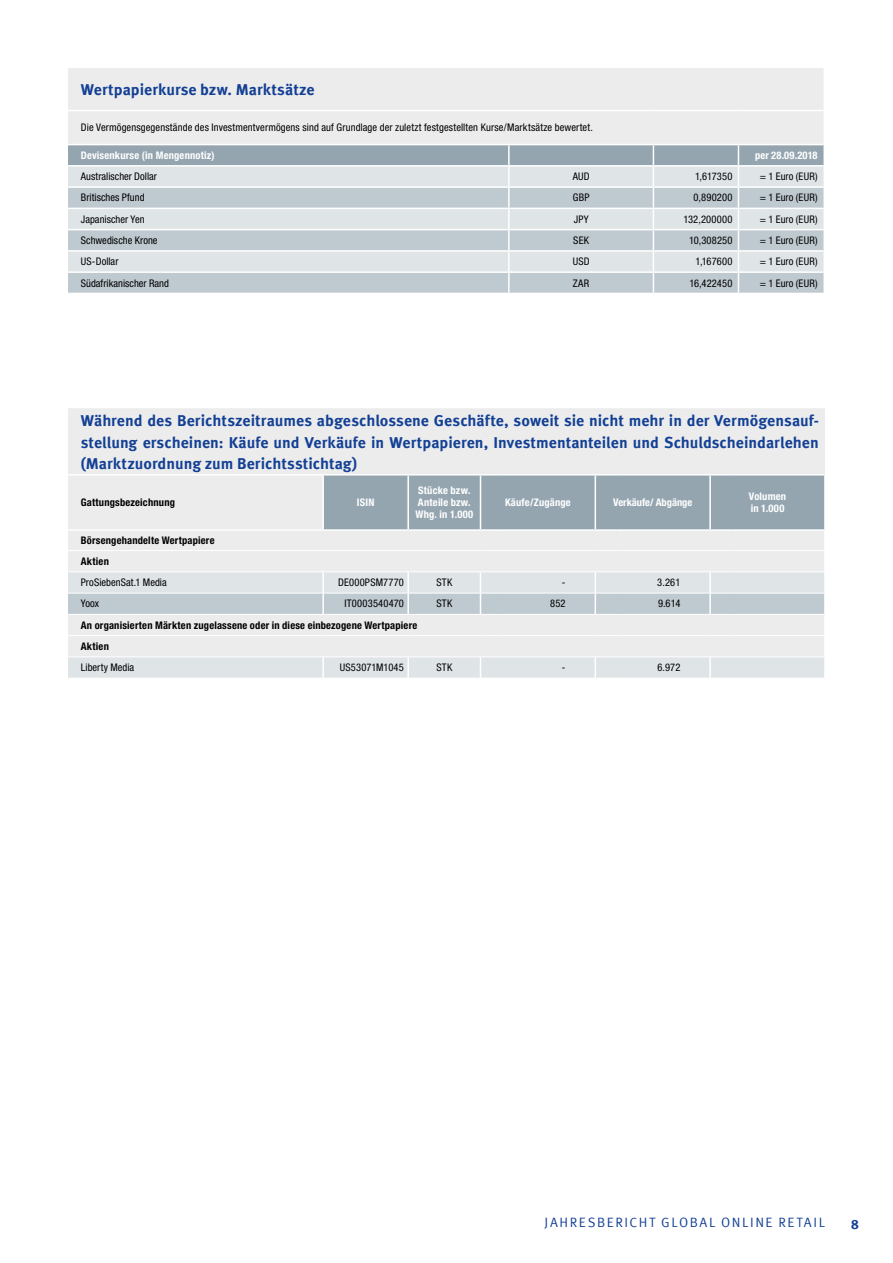
<style>
.page{position:relative;width:893px;height:1263px;background:#fff}
.page>*{position:absolute;margin:0;border:0;box-sizing:border-box;transform-origin:0 0}
.t1{font:700 15.75px/21.3px "Meta Offc Pro";color:#134094;text-align:justify}
.t2{font:13.5px "Meta Offc Pro Norm";letter-spacing:.115em;color:#134094}
.t3{font:700 13.5px "Meta Offc Pro";color:#134094}
.t4{font:condensed 10.5px "Helvetica Neue LTW1 G";letter-spacing:.01em;color:#000}
.t5{font:700 condensed 10.5px/21.3px "Helvetica Neue LTW1 G";letter-spacing:.02em;color:#000}
.t6{font:700 condensed 10.5px/11.7px "Helvetica Neue LTW1 G";letter-spacing:.015em;color:#fff}
</style>
<div class="page">
<div style="left:68px;top:68px;width:755px;height:76px;background:#ececed"></div>
<svg style="left:68px;top:145px;width:755px;height:148px;background:#c7d0d5"></svg>
<hr style="left:68px;top:110px;width:441px;height:1px;background:#fff">
<hr style="left:509px;top:110px;width:144px;height:1px;background:#fff">
<hr style="left:653px;top:110px;width:85px;height:1px;background:#fff">
<hr style="left:738px;top:110px;width:85px;height:1px;background:#fff">
<hr style="left:68px;top:165px;width:441px;height:2px;background:#fff">
<hr style="left:509px;top:165px;width:144px;height:2px;background:#fff">
<hr style="left:653px;top:165px;width:85px;height:2px;background:#fff">
<hr style="left:738px;top:165px;width:85px;height:2px;background:#fff">
<hr style="left:68px;top:186px;width:441px;height:2px;background:#fff">
<hr style="left:509px;top:186px;width:144px;height:2px;background:#fff">
<hr style="left:653px;top:186px;width:85px;height:2px;background:#fff">
<hr style="left:738px;top:186px;width:85px;height:2px;background:#fff">
<hr style="left:68px;top:208px;width:441px;height:1px;background:#fff">
<hr style="left:509px;top:208px;width:144px;height:1px;background:#fff">
<hr style="left:653px;top:208px;width:85px;height:1px;background:#fff">
<hr style="left:738px;top:208px;width:85px;height:1px;background:#fff">
<hr style="left:68px;top:229px;width:441px;height:1px;background:#fff">
<hr style="left:509px;top:229px;width:144px;height:1px;background:#fff">
<hr style="left:653px;top:229px;width:85px;height:1px;background:#fff">
<hr style="left:738px;top:229px;width:85px;height:1px;background:#fff">
<hr style="left:68px;top:250px;width:441px;height:2px;background:#fff">
<hr style="left:509px;top:250px;width:144px;height:2px;background:#fff">
<hr style="left:653px;top:250px;width:85px;height:2px;background:#fff">
<hr style="left:738px;top:250px;width:85px;height:2px;background:#fff">
<hr style="left:68px;top:271px;width:441px;height:2px;background:#fff">
<hr style="left:509px;top:271px;width:144px;height:2px;background:#fff">
<hr style="left:653px;top:271px;width:85px;height:2px;background:#fff">
<hr style="left:738px;top:271px;width:85px;height:2px;background:#fff">
<div style="left:68px;top:408px;width:757px;height:121px;background:#ececed"></div>
<div style="left:68px;top:531px;width:756px;height:19px;background:#ececed"></div>
<div style="left:68px;top:551px;width:756px;height:20px;background:#ececed"></div>
<hr style="left:68px;top:474px;width:255px;height:1px;background:#fff">
<hr style="left:322px;top:475px;width:2px;height:54px;background:#fff">
<div style="left:323px;top:474px;width:502px;height:56px;background:#94a5b0"></div>
<hr style="left:480px;top:475px;width:1px;height:54px;background:#fff">
<hr style="left:502px;top:474px;width:93px;height:1px;background:#fff">
<hr style="left:595px;top:475px;width:1px;height:54px;background:#fff">
<hr style="left:824px;top:475px;width:2px;height:54px;background:#fff">
<hr style="left:480px;top:529px;width:22px;height:2px;background:#fff">
<hr style="left:502px;top:529px;width:93px;height:2px;background:#fff">
<svg style="left:68px;top:572px;width:757px;height:106px;background:#dfe3e6"></svg>
<hr style="left:709px;top:657px;width:2px;height:21px;background:#fff">
<hr style="left:824px;top:657px;width:2px;height:21px;background:#fff">
<h1 class="t1" style="left:81px;top:78px;width:235px">Wertpapierkurse bzw. Marktsätze</h1>
<p class="t4" style="left:81px;top:121px;width:514px">Die Vermögensgegenstände des Investmentvermögens sind auf Grundlage der zuletzt festgestellten Kurse/Marktsätze bewertet.</p>
<p class="t6" style="left:81px;top:149px;width:135px">Devisenkurse (in Mengennotiz)</p>
<p class="t6" style="left:755px;top:149px;width:64px">per 28.09.2018</p>
<p class="t4" style="left:81px;top:170px;width:78px">Australischer Dollar</p>
<p class="t4" style="left:573px;top:170px;width:18px">AUD</p>
<p class="t4" style="left:695px;top:170px;width:39px">1,617350</p>
<p class="t4" style="left:760px;top:170px;width:59px">= 1 Euro (EUR)</p>
<p class="t4" style="left:81px;top:192px;width:65px">Britisches Pfund</p>
<p class="t4" style="left:573px;top:192px;width:18px">GBP</p>
<p class="t4" style="left:693px;top:192px;width:40px">0,890200</p>
<p class="t4" style="left:760px;top:192px;width:59px">= 1 Euro (EUR)</p>
<p class="t4" style="left:81px;top:213px;width:65px">Japanischer Yen</p>
<p class="t4" style="left:574px;top:213px;width:16px">JPY</p>
<p class="t4" style="left:683px;top:213px;width:50px">132,200000</p>
<p class="t4" style="left:760px;top:213px;width:59px">= 1 Euro (EUR)</p>
<p class="t4" style="left:81px;top:234px;width:78px">Schwedische Krone</p>
<p class="t4" style="left:573px;top:234px;width:17px">SEK</p>
<p class="t4" style="left:689px;top:234px;width:45px">10,308250</p>
<p class="t4" style="left:760px;top:234px;width:59px">= 1 Euro (EUR)</p>
<p class="t4" style="left:81px;top:255px;width:39px">US-Dollar</p>
<p class="t4" style="left:573px;top:255px;width:18px">USD</p>
<p class="t4" style="left:695px;top:255px;width:39px">1,167600</p>
<p class="t4" style="left:760px;top:255px;width:59px">= 1 Euro (EUR)</p>
<p class="t4" style="left:81px;top:277px;width:90px">Südafrikanischer Rand</p>
<p class="t4" style="left:573px;top:277px;width:18px">ZAR</p>
<p class="t4" style="left:689px;top:277px;width:45px">16,422450</p>
<p class="t4" style="left:760px;top:277px;width:59px">= 1 Euro (EUR)</p>
<p class="t1" style="left:81px;top:409px;width:740px">Während des Berichtszeitraumes abgeschlossene Geschäfte, soweit sie nicht mehr in der Vermögensauf&shy;stellung erscheinen: Käufe und Verkäufe in Wertpapieren, Investmentanteilen und Schuldscheindarlehen (Marktzuordnung zum Berichtsstichtag)</p>
<p class="t5" style="left:81px;top:492px;width:96px">Gattungsbezeichnung</p>
<p class="t6" style="left:357px;top:497px;width:19px">ISIN</p>
<p class="t6" style="left:415px;top:485px;width:59px">Stücke bzw.<br>Anteile bzw.<br>Whg. in 1.000</p>
<p class="t6" style="left:505px;top:497px;width:67px">Käufe/Zugänge</p>
<p class="t6" style="left:613px;top:497px;width:81px">Verkäufe/ Abgänge</p>
<p class="t6" style="left:749px;top:491px;width:39px">Volumen in 1.000</p>
<p class="t5" style="left:81px;top:529px;width:135px">Börsengehandelte Wertpapiere<br>Aktien</p>
<p class="t4" style="left:81px;top:576px;width:87px">ProSiebenSat.1 Media</p>
<p class="t4" style="left:338px;top:576px;width:67px">DE000PSM7770</p>
<p class="t4" style="left:436px;top:576px;width:17px">STK</p>
<p class="t4" style="left:562px;top:576px;width:5px">-</p>
<p class="t4" style="left:657px;top:576px;width:25px">3.261</p>
<p class="t4" style="left:81px;top:598px;width:20px">Yoox</p>
<p class="t4" style="left:344px;top:598px;width:61px">IT0003540470</p>
<p class="t4" style="left:436px;top:598px;width:17px">STK</p>
<p class="t4" style="left:550px;top:598px;width:17px">852</p>
<p class="t4" style="left:658px;top:598px;width:24px">9.614</p>
<p class="t5" style="left:81px;top:614px;width:338px">An organisierten Märkten zugelassene oder in diese einbezogene Wertpapiere<br>Aktien</p>
<p class="t4" style="left:81px;top:661px;width:55px">Liberty Media</p>
<p class="t4" style="left:340px;top:661px;width:66px">US53071M1045</p>
<p class="t4" style="left:436px;top:661px;width:17px">STK</p>
<p class="t4" style="left:562px;top:661px;width:5px">-</p>
<p class="t4" style="left:657px;top:661px;width:24px">6.972</p>
<p class="t2" style="left:545px;top:1211px;width:145px">JAHRESBERICHT GLOBA</p>
<p class="t2" style="left:709px;top:1211px;width:78px">L ONLINE RETAI</p>
<p class="t2" style="left:819px;top:1211px;width:8px">L</p>
<p class="t3" style="left:851px;top:1214px;width:9px">8</p>
</div>
